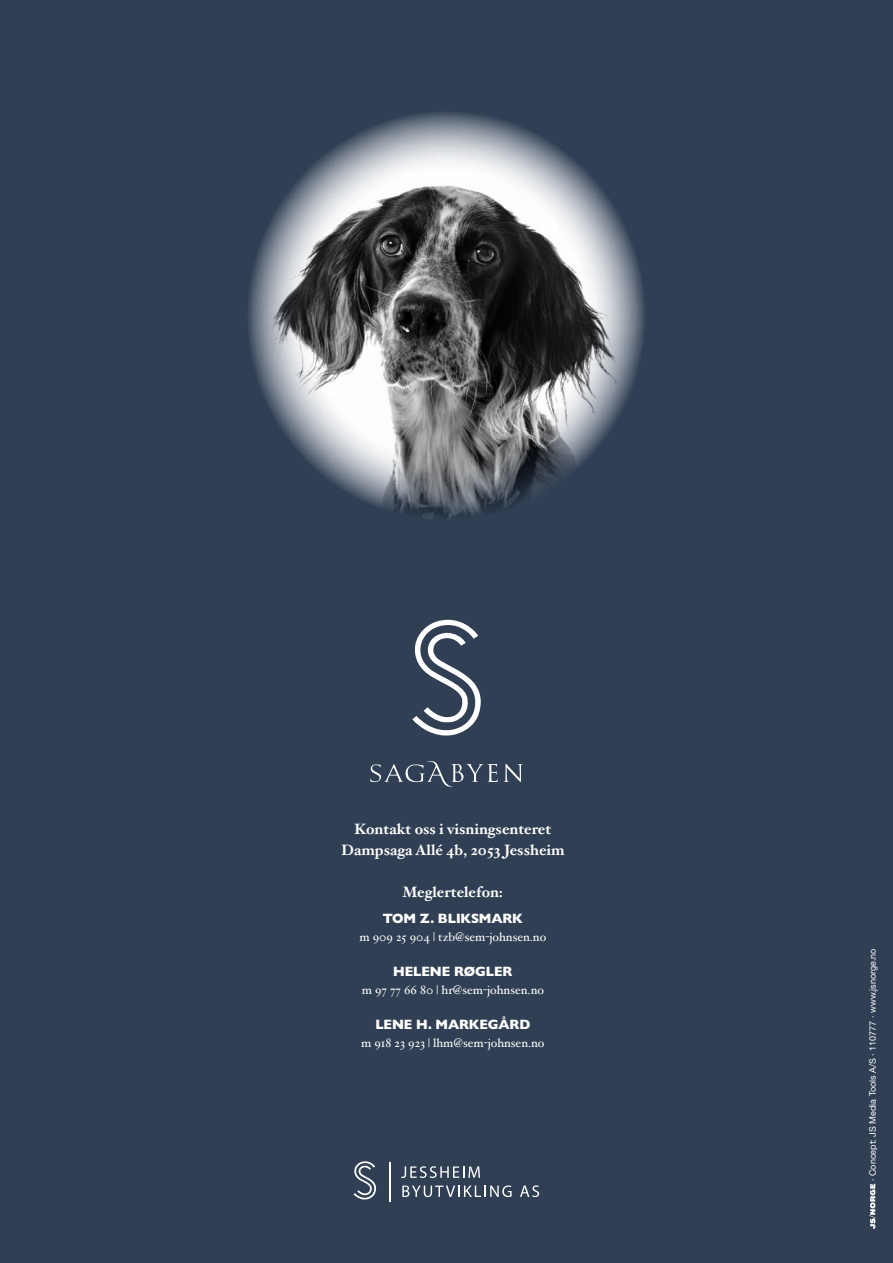
<style>
.page{position:relative;width:893px;height:1263px;background:#303f54}
.page>*{position:absolute;margin:0;border:0;box-sizing:border-box;transform-origin:0 0}
.t1{font:700 15px/21px "Hoefler Text";color:#fff;text-align:center}
.t2{font:800 13.5px "Gill Sans Nova";letter-spacing:-.01em;color:#fff}
.t3{font:12.3px "Hoefler Text";color:#fff}
.t4{font:9px "Helvetica Neue LT Std";color:#fff}
</style>
<div class="page">
<svg style="left:869px;top:1184px;width:6px;height:45px"></svg>
<svg style="left:401px;top:1166px;width:79px;height:12px"></svg>
<svg style="left:402px;top:1185px;width:110px;height:12px"></svg>
<svg style="left:520px;top:1185px;width:19px;height:12px"></svg>
<svg style="left:353px;top:1161px;width:23px;height:39px"></svg>
<hr style="left:389px;top:1162px;width:1px;height:39px;background:#fff">
<svg style="left:412px;top:620px;width:69px;height:116px"></svg>
<svg style="left:504px;top:764px;width:19px;height:18px"></svg>
<svg style="left:370px;top:761px;width:128px;height:26px"></svg>
<svg style="left:247px;top:111px;width:399px;height:409px;background:#a1a7b1"></svg>
<img style="left:247px;top:178px;width:399px;height:342px">
<p class="t1" style="left:341px;top:819px;width:225px">Kontakt oss i visningsenteret<br>Dampsaga Allé 4b, 2053 Jessheim</p>
<p class="t1" style="left:402px;top:882px;width:102px">Meglertelefon:</p>
<p class="t2" style="left:383px;top:910px;width:141px">TOM Z. BLIKSMARK</p>
<p class="t3" style="left:359px;top:929px;width:188px">m 909 25 904 | tzb@sem-johnsen.no</p>
<p class="t2" style="left:393px;top:963px;width:121px">HELENE RØGLER</p>
<p class="t3" style="left:362px;top:982px;width:184px">m 97 77 66 80 | hr@sem-johnsen.no</p>
<p class="t2" style="left:375px;top:1016px;width:156px">LENE H. MARKEGÅRD</p>
<p class="t3" style="left:361px;top:1035px;width:185px">m 918 23 923 | lhm@sem-johnsen.no</p>
<p class="t4" style="left:867px;top:1181px;width:234px;rotate:-90deg">· Concept: JS Media Tools A/S · 110777 · www.jsnorge.no</p>
</div>
